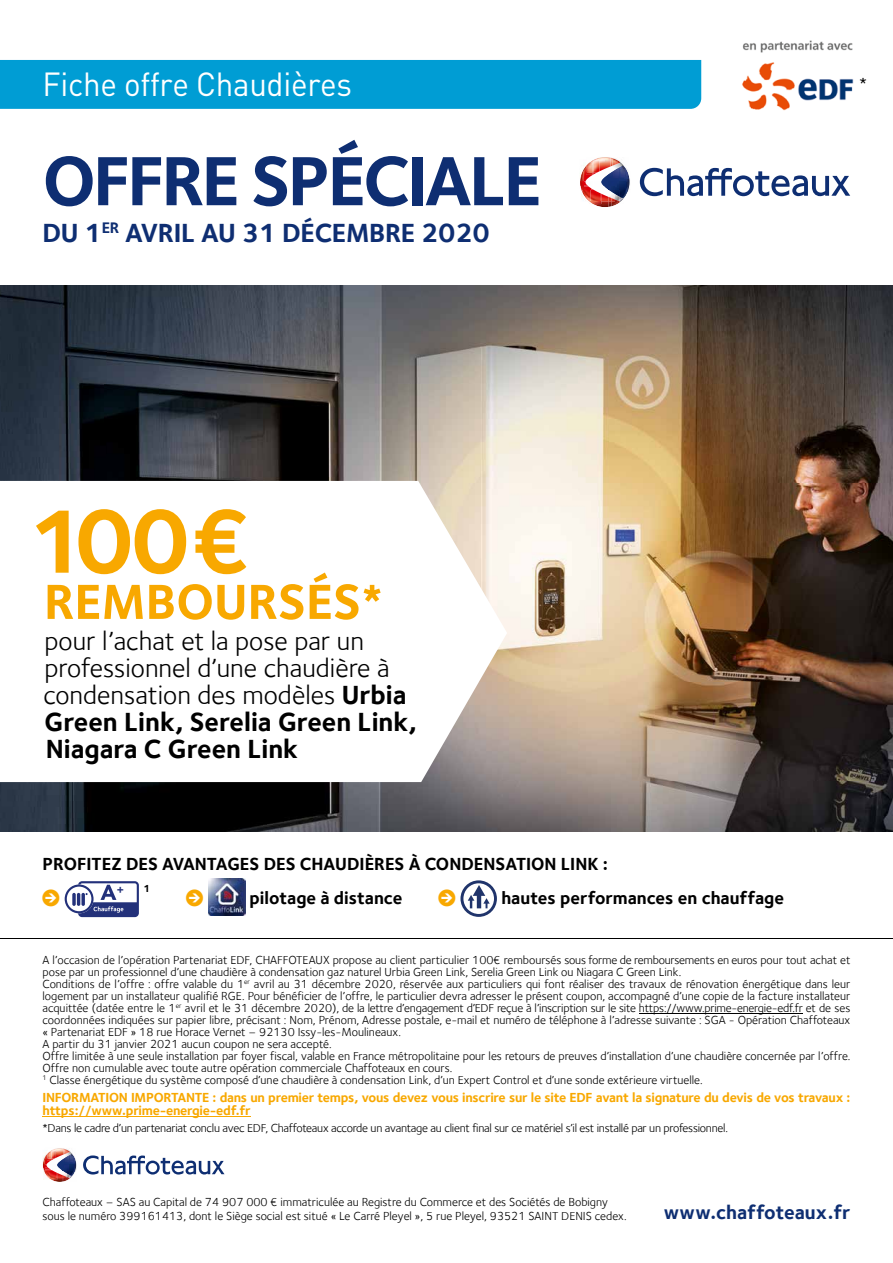
<style>
.page{position:relative;width:893px;height:1263px;background:#fff}
.page>*{position:absolute;margin:0;border:0;box-sizing:border-box;transform-origin:0 0}
.t1{font:700 93px "Foundry Sterling";color:#f8a800}
.t2{font:700 72px "Foundry Sterling";letter-spacing:-.04em;color:#0e2e72}
.t3{font:700 51px "Foundry Sterling";color:#f8a800}
.t4{font:33px "DIN";letter-spacing:-.01em;color:#fff;scale:.95 1}
.t5{font:27px/27px "Foundry Sterling";color:#000}
.t6{font:700 27px "Foundry Sterling";letter-spacing:-.01em;color:#0e2e72}
.t7{font:700 19.95px "Foundry Sterling";color:#0e2e72}
.t8{font:700 18px "Foundry Sterling";color:#000}
.t9{font:18px "Arrowstfb";color:#f8a800}
.t10{font:18px "Foundry Sterling";color:#000}
.t11{font:700 13.5px/13.5px "Foundry Sterling";letter-spacing:-.02em;color:#f8a800}
.t12{font:12px/12px "Foundry Sterling";color:#000}
.t13{font:12px "Foundry Sterling";letter-spacing:-.02em;color:#000}
.t14{font:900 10.8px "Avenir";color:#23317a}
.t15{font:700 10.5px "Foundry Sterling";color:#000}
.s1{font-weight:700}
</style>
<div class="page">
<img style="left:0;top:286px;width:893px;height:545px">
<svg style="left:83px;top:1155px;width:141px;height:19px"></svg>
<svg style="left:43px;top:1148px;width:34px;height:34px"></svg>
<svg style="left:0;top:481px;width:507px;height:301px"></svg>
<hr style="left:0;top:938px;width:893px;height:1px;background:#000">
<svg style="left:65px;top:881px;width:74px;height:36px"></svg>
<img style="left:208px;top:878px;width:37px;height:37px">
<svg style="left:460px;top:880px;width:37px;height:37px"></svg>
<div style="left:0;top:60px;width:701px;height:49px;background:#009dd4"></div>
<img style="left:742px;top:40px;width:112px;height:71px">
<svg style="left:640px;top:168px;width:210px;height:28px"></svg>
<img style="left:580px;top:157px;width:50px;height:50px">
<hr style="left:639px;top:1013px;width:164px;height:1px;background:#000">
<hr style="left:43px;top:1116px;width:208px;height:1px;background:#f8a800">
<h3 class="t4" style="left:43px;top:63px;width:327px">Fiche offre Chaudières</h3>
<h2 class="t2" style="left:43px;top:138px;width:501px">OFFRE SPÉCIALE</h2>
<h3 class="t6" style="left:43px;top:217px;width:449px">DU 1<sup>ER</sup> AVRIL AU 31 DÉCEMBRE 2020</h3>
<h3 class="t10" style="left:859px;top:74px;width:10px">*</h3>
<h1 class="t1" style="left:27px;top:486px;width:224px">100¤</h1>
<h3 class="t3" style="left:44px;top:571px;width:341px">REMBOURSÉS*</h3>
<h3 class="t5" style="left:44px;top:627px;width:375px">pour l’achat et la pose par un professionnel d’une chaudière à condensation des modèles <span class="s1">Urbia<br>Green Link, Serelia Green Link,<br>Niagara C Green Link</span></h3>
<h3 class="t8" style="left:43px;top:853px;width:567px">PROFITEZ DES AVANTAGES DES CHAUDIÈRES À CONDENSATION LINK :</h3>
<h3 class="t9" style="left:43px;top:889px;width:19px">J</h3>
<p class="t14" style="left:117px;top:879px;width:9px">+</p>
<p class="t15" style="left:143px;top:882px;width:8px">1</p>
<h3 class="t9" style="left:186px;top:889px;width:19px">J</h3>
<h3 class="t8" style="left:249px;top:887px;width:154px">pilotage à distance</h3>
<h3 class="t9" style="left:438px;top:889px;width:19px">J</h3>
<h3 class="t8" style="left:501px;top:887px;width:284px">hautes performances en chauffage</h3>
<p class="t12" style="left:43px;top:954px;width:809px">A l’occasion de l’opération Partenariat EDF, CHAFFOTEAUX propose au client particulier 100€ remboursés sous forme de remboursements en euros pour tout achat et pose par un professionnel d’une chaudière à condensation gaz naturel Urbia Green Link, Serelia Green Link ou Niagara C Green Link.<br>Conditions de l’offre : offre valable du 1<sup>er</sup> avril au 31 décembre 2020, réservée aux particuliers qui font réaliser des travaux de rénovation énergétique dans leur logement par un installateur qualifié RGE. Pour bénéficier de l’offre, le particulier devra adresser le présent coupon, accompagné d’une copie de la facture installateur acquittée (datée entre le 1<sup>er</sup> avril et le 31 décembre 2020), de la lettre d’engagement d’EDF reçue à l’inscription sur le site https://www.prime-energie-edf.fr et de ses coordonnées indiquées sur papier libre, précisant : Nom, Prénom, Adresse postale, e-mail et numéro de téléphone à l’adresse suivante : SGA - Opération Chaffoteaux « Partenariat EDF » 18 rue Horace Vernet – 92130 Issy-les-Moulineaux.<br>A partir du 31 janvier 2021 aucun coupon ne sera accepté.<br>Offre limitée à une seule installation par foyer fiscal, valable en France métropolitaine pour les retours de preuves d’installation d’une chaudière concernée par l’offre.<br>Offre non cumulable avec toute autre opération commerciale Chaffoteaux en cours.<br><sup>1</sup> Classe énergétique du système composé d’une chaudière à condensation Link, d’un Expert Control et d’une sonde extérieure virtuelle.</p>
<p class="t11" style="left:43px;top:1090px;width:809px">INFORMATION IMPORTANTE : dans un premier temps, vous devez vous inscrire sur le site EDF avant la signature du devis de vos travaux : https://www.prime-energie-edf.fr</p>
<p class="t13" style="left:43px;top:1121px;width:687px">*Dans le cadre d’un partenariat conclu avec EDF, Chaffoteaux accorde un avantage au client final sur ce matériel s’il est installé par un professionnel.</p>
<p class="t12" style="left:43px;top:1195px;width:586px;line-height:14.4px">Chaffoteaux – SAS au Capital de 74 907 000 € immatriculée au Registre du Commerce et des Sociétés de Bobigny sous le numéro 399161413, dont le Siège social est situé « Le Carré Pleyel », 5 rue Pleyel, 93521 SAINT DENIS cedex.</p>
<h3 class="t7" style="left:664px;top:1200px;width:188px">www.chaffoteaux.fr</h3>
</div>
